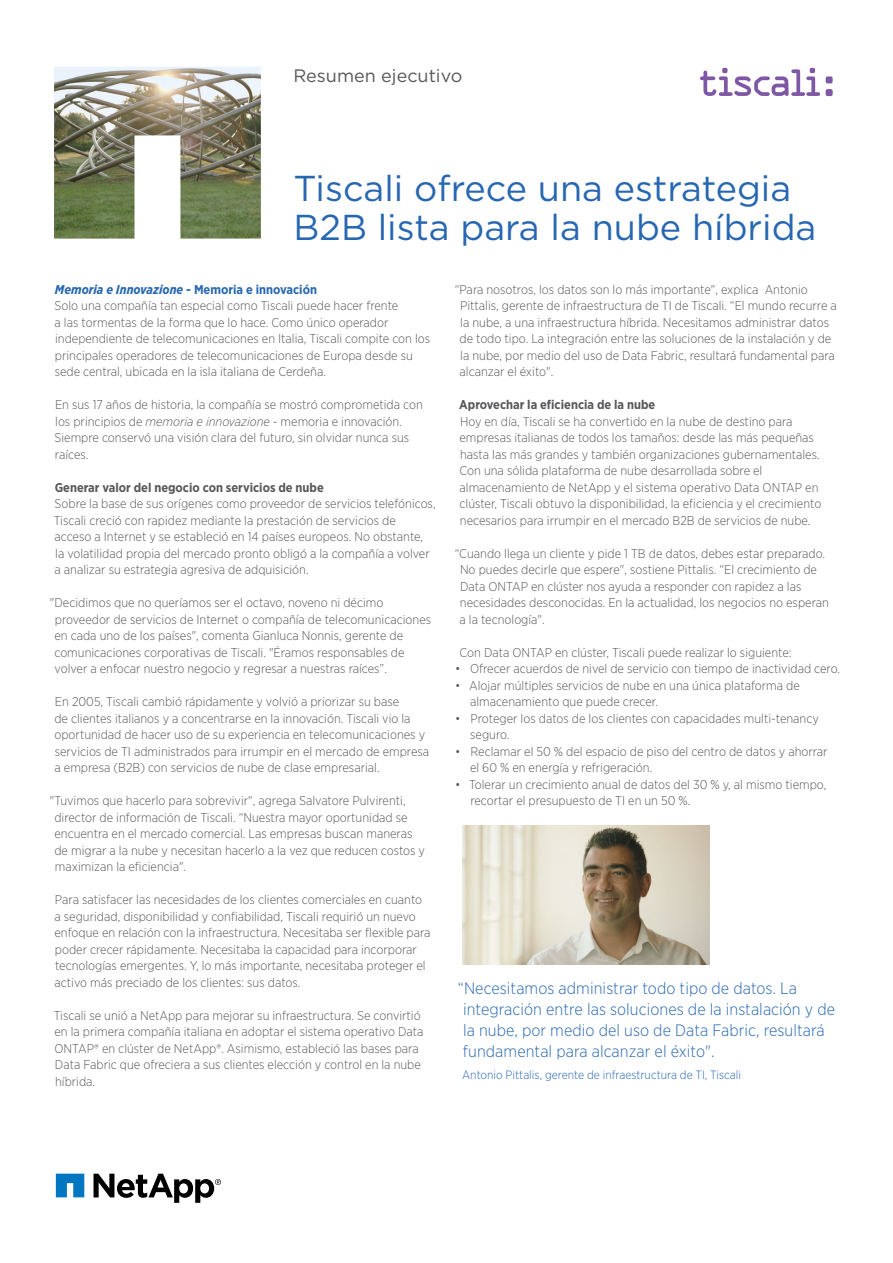
<style>
.page{position:relative;width:893px;height:1263px;background:#fff}
.page>*{position:absolute;margin:0;border:0;box-sizing:border-box;transform-origin:0 0}
.t1{font:36px/39px "Gotham";color:#2767b2}
.t2{font:18px "Gotham";color:#58585b}
.t3{font:300 16.5px/21px "Gotham Narrow";letter-spacing:.005em;color:#2767b2}
.t4{font:300 12.75px/16.5px "Gotham Narrow";color:#58585b}
.t5{font:700 12.75px "Gotham Narrow";color:#58585b}
.t6{font:300 12px "Gotham Narrow";color:#2767b2}
.s1{font-weight:700;font-style:italic;color:#2767b2}
.s2{font-weight:700;color:#2767b2}
.s3{font-style:italic}
</style>
<div class="page">
<svg style="left:56px;top:1174px;width:28px;height:23px"></svg>
<svg style="left:94px;top:1174px;width:127px;height:29px"></svg>
<img style="left:54px;top:67px;width:207px;height:172px">
<svg style="left:700px;top:68px;width:120px;height:28px"></svg>
<div style="left:826px;top:89px;width:7px;height:7px;background:#7f58a5;border-radius:2px"></div>
<div style="left:826px;top:76px;width:7px;height:7px;background:#7f58a5;border-radius:2px"></div>
<img style="left:463px;top:826px;width:246px;height:139px">
<h2 class="t2" style="left:293px;top:64px;width:170px">Resumen ejecutivo</h2>
<h1 class="t1" style="left:293px;top:168px;width:524px">Tiscali ofrece una estrategia<br>B2B lista para la nube híbrida</h1>
<p class="t4" style="left:459px;top:281px;width:379px;text-indent:-5px">“Para nosotros, los datos son lo más importante", explica Antonio Pittalis, gerente de infraestructura de TI de Tiscali. “El mundo recurre a la nube, a una infraestructura híbrida. Necesitamos administrar datos de todo tipo. La integración entre las soluciones de la instalación y de la nube, por medio del uso de Data Fabric, resultará fundamental para alcanzar el éxito".</p>
<p class="t5" style="left:459px;top:396px;width:197px">Aprovechar la eficiencia de la nube</p>
<p class="t4" style="left:459px;top:413px;width:363px">Hoy en día, Tiscali se ha convertido en la nube de destino para empresas italianas de todos los tamaños: desde las más pequeñas hasta las más grandes y también organizaciones gubernamentales.<br>Con una sólida plataforma de nube desarrollada sobre el almacenamiento de NetApp y el sistema operativo Data ONTAP en clúster, Tiscali obtuvo la disponibilidad, la eficiencia y el crecimiento necesarios para irrumpir en el mercado B2B de servicios de nube.</p>
<p class="t4" style="left:460px;top:545px;width:371px;text-indent:-5px">“Cuando llega un cliente y pide 1 TB de datos, debes estar preparado.<br>No puedes decirle que espere", sostiene Pittalis. “El crecimiento de Data ONTAP en clúster nos ayuda a responder con rapidez a las necesidades desconocidas. En la actualidad, los negocios no esperan a la tecnología".</p>
<p class="t4" style="left:460px;top:644px;width:334px">Con Data ONTAP en clúster, Tiscali puede realizar lo siguiente:</p>
<p class="t4" style="left:455px;top:660px;width:386px">• Ofrecer acuerdos de nivel de servicio con tiempo de inactividad cero.</p>
<p class="t4" style="left:470px;top:677px;width:331px;text-indent:-15px">• Alojar múltiples servicios de nube en una única plataforma de almacenamiento que puede crecer.</p>
<p class="t4" style="left:470px;top:710px;width:350px;text-indent:-15px">• Proteger los datos de los clientes con capacidades multi-tenancy seguro.</p>
<p class="t4" style="left:470px;top:743px;width:359px;text-indent:-15px">• Reclamar el 50 % del espacio de piso del centro de datos y ahorrar el 60 % en energía y refrigeración.</p>
<p class="t4" style="left:470px;top:776px;width:357px;text-indent:-15px">• Tolerar un crecimiento anual de datos del 30 % y, al mismo tiempo, recortar el presupuesto de TI en un 50 %.</p>
<p class="t4" style="left:55px;top:281px;width:377px"><span class="s1">Memoria e Innovazione</span> <span class="s2">- Memoria e innovación<br></span>Solo una compañía tan especial como Tiscali puede hacer frente<br>a las tormentas de la forma que lo hace. Como único operador independiente de telecomunicaciones en Italia, Tiscali compite con los principales operadores de telecomunicaciones de Europa desde su sede central, ubicada en la isla italiana de Cerdeña.</p>
<p class="t4" style="left:55px;top:396px;width:370px">En sus 17 años de historia, la compañía se mostró comprometida con los principios de <span class="s3">memoria e innovazione</span> - memoria e innovación.<br>Siempre conservó una visión clara del futuro, sin olvidar nunca sus raíces.</p>
<p class="t5" style="left:55px;top:479px;width:271px">Generar valor del negocio con servicios de nube</p>
<p class="t4" style="left:54px;top:495px;width:383px">Sobre la base de sus orígenes como proveedor de servicios telefónicos, Tiscali creció con rapidez mediante la prestación de servicios de acceso a Internet y se estableció en 14 países europeos. No obstante,<br>la volatilidad propia del mercado pronto obligó a la compañía a volver a analizar su estrategia agresiva de adquisición.</p>
<p class="t4" style="left:54px;top:594px;width:378px;text-indent:-5px">"Decidimos que no queríamos ser el octavo, noveno ni décimo proveedor de servicios de Internet o compañía de telecomunicaciones en cada uno de los países", comenta Gianluca Nonnis, gerente de comunicaciones corporativas de Tiscali. "Éramos responsables de volver a enfocar nuestro negocio y regresar a nuestras raíces”.</p>
<p class="t4" style="left:54px;top:693px;width:376px">En 2005, Tiscali cambió rápidamente y volvió a priorizar su base<br>de clientes italianos y a concentrarse en la innovación. Tiscali vio la oportunidad de hacer uso de su experiencia en telecomunicaciones y servicios de TI administrados para irrumpir en el mercado de empresa a empresa (B2B) con servicios de nube de clase empresarial.</p>
<p class="t4" style="left:54px;top:792px;width:372px;text-indent:-4px">"Tuvimos que hacerlo para sobrevivir", agrega Salvatore Pulvirenti, director de información de Tiscali. “Nuestra mayor oportunidad se encuentra en el mercado comercial. Las empresas buscan maneras de migrar a la nube y necesitan hacerlo a la vez que reducen costos y maximizan la eficiencia".</p>
<p class="t4" style="left:54px;top:891px;width:378px">Para satisfacer las necesidades de los clientes comerciales en cuanto a seguridad, disponibilidad y confiabilidad, Tiscali requirió un nuevo enfoque en relación con la infraestructura. Necesitaba ser flexible para poder crecer rápidamente. Necesitaba la capacidad para incorporar tecnologías emergentes. Y, lo más importante, necesitaba proteger el activo más preciado de los clientes: sus datos.</p>
<p class="t4" style="left:54px;top:1007px;width:371px">Tiscali se unió a NetApp para mejorar su infraestructura. Se convirtió en la primera compañía italiana en adoptar el sistema operativo Data ONTAP® en clúster de NetApp®. Asimismo, estableció las bases para Data Fabric que ofreciera a sus clientes elección y control en la nube híbrida.</p>
<p class="t3" style="left:463px;top:977px;width:374px;text-indent:-5px">“Necesitamos administrar todo tipo de datos. La integración entre las soluciones de la instalación y de la nube, por medio del uso de Data Fabric, resultará fundamental para alcanzar el éxito".</p>
<p class="t6" style="left:462px;top:1067px;width:280px">Antonio Pittalis, gerente de infraestructura de TI, Tiscali</p>
</div>
